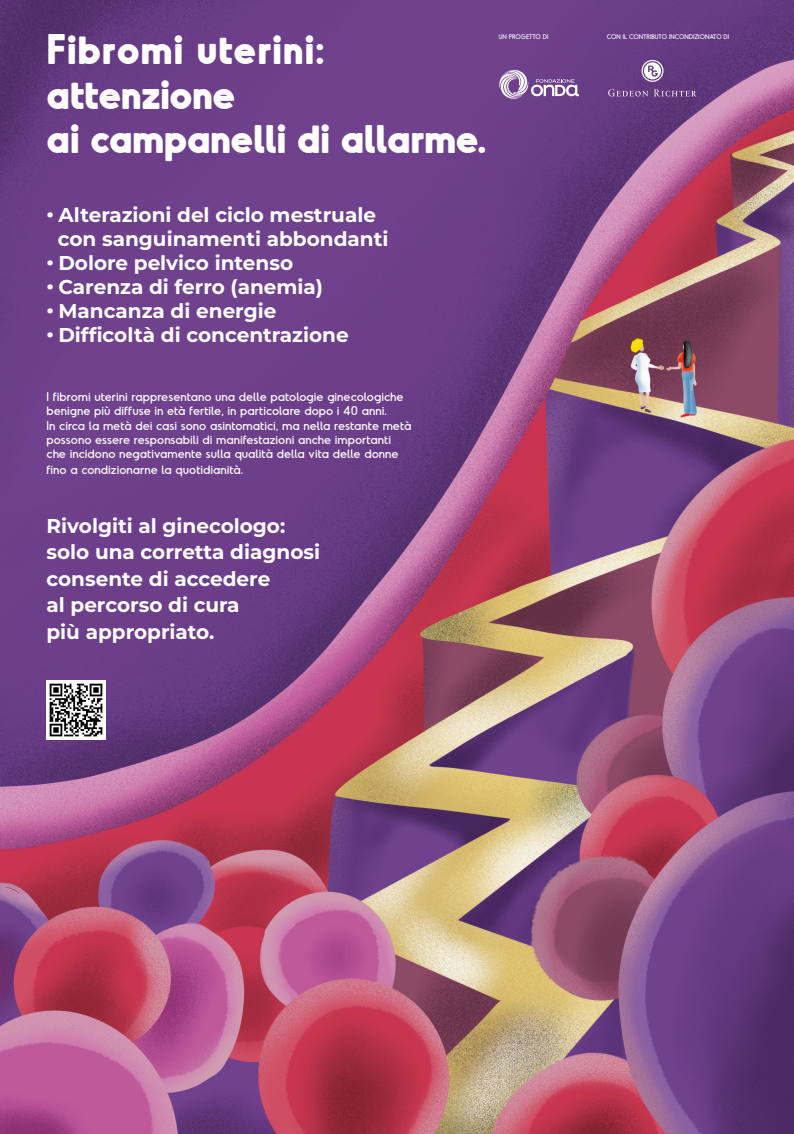
<style>
.page{position:relative;width:794px;height:1134px;background:#fff}
.page>*{position:absolute;margin:0;border:0;box-sizing:border-box;transform-origin:0 0}
.t1{font:700 40px "Odudo Soft";letter-spacing:-.01em;color:#fff}
.t2{font:700 40px "Odudo Soft";letter-spacing:.02em;color:#fff}
.t3{font:700 20px "Montserrat";color:#fff}
.t4{font:12px/14.4px "Odudo Soft";color:#fff}
.t5{font:6.36px "Odudo Soft";color:#fff}
.s1{font-family:"Agile Sans";font-weight:500}
</style>
<div class="page">
<img style="left:0;top:0;width:794px;height:1134px">
<svg style="left:498px;top:70px;width:81px;height:29px"></svg>
<svg style="left:654px;top:89px;width:42px;height:8px"></svg>
<svg style="left:608px;top:89px;width:40px;height:7px"></svg>
<svg style="left:641px;top:60px;width:22px;height:22px"></svg>
<img style="left:46px;top:680px;width:59px;height:59px">
<p class="t2" style="left:46px;top:23px;width:279px">Fibromi uterini:</p>
<p class="t1" style="left:46px;top:68px;width:190px">attenzione</p>
<p class="t1" style="left:46px;top:113px;width:441px">ai campanelli di allarme.</p>
<p class="t5" style="left:499px;top:33px;width:51px">UN PROGETTO DI</p>
<p class="t3" style="left:46px;top:202px;width:331px"><span class="s1">•</span> Alterazioni del ciclo mestruale</p>
<p class="t3" style="left:58px;top:226px;width:332px">con sanguinamenti abbondanti</p>
<p class="t3" style="left:46px;top:250px;width:248px"><span class="s1">•</span> Dolore pelvico intenso</p>
<p class="t3" style="left:46px;top:274px;width:278px"><span class="s1">•</span> Carenza di ferro (anemia)</p>
<p class="t3" style="left:46px;top:298px;width:231px"><span class="s1">•</span> Mancanza di energie</p>
<p class="t3" style="left:46px;top:322px;width:304px"><span class="s1">•</span> Difficoltà di concentrazione</p>
<p class="t4" style="left:46px;top:389px;width:359px">I fibromi uterini rappresentano una delle patologie ginecologiche benigne più diffuse in età fertile, in particolare dopo i 40 anni.</p>
<p class="t4" style="left:46px;top:418px;width:366px">In circa la metà dei casi sono asintomatici, ma nella restante metà possono essere responsabili di manifestazioni anche importanti</p>
<p class="t4" style="left:46px;top:447px;width:353px">che incidono negativamente sulla qualità della vita delle donne</p>
<p class="t4" style="left:46px;top:462px;width:198px">fino a condizionarne la quotidianità.</p>
<p class="t3" style="left:46px;top:513px;width:240px">Rivolgiti al ginecologo:</p>
<p class="t3" style="left:46px;top:539px;width:275px">solo una corretta diagnosi</p>
<p class="t3" style="left:46px;top:565px;width:225px">consente di accedere</p>
<p class="t3" style="left:46px;top:592px;width:194px">al percorso di cura</p>
<p class="t3" style="left:46px;top:618px;width:169px">più appropriato.</p>
<p class="t5" style="left:607px;top:33px;width:124px">CON IL CONTRIBUTO INCONDIZIONATO DI</p>
</div>
